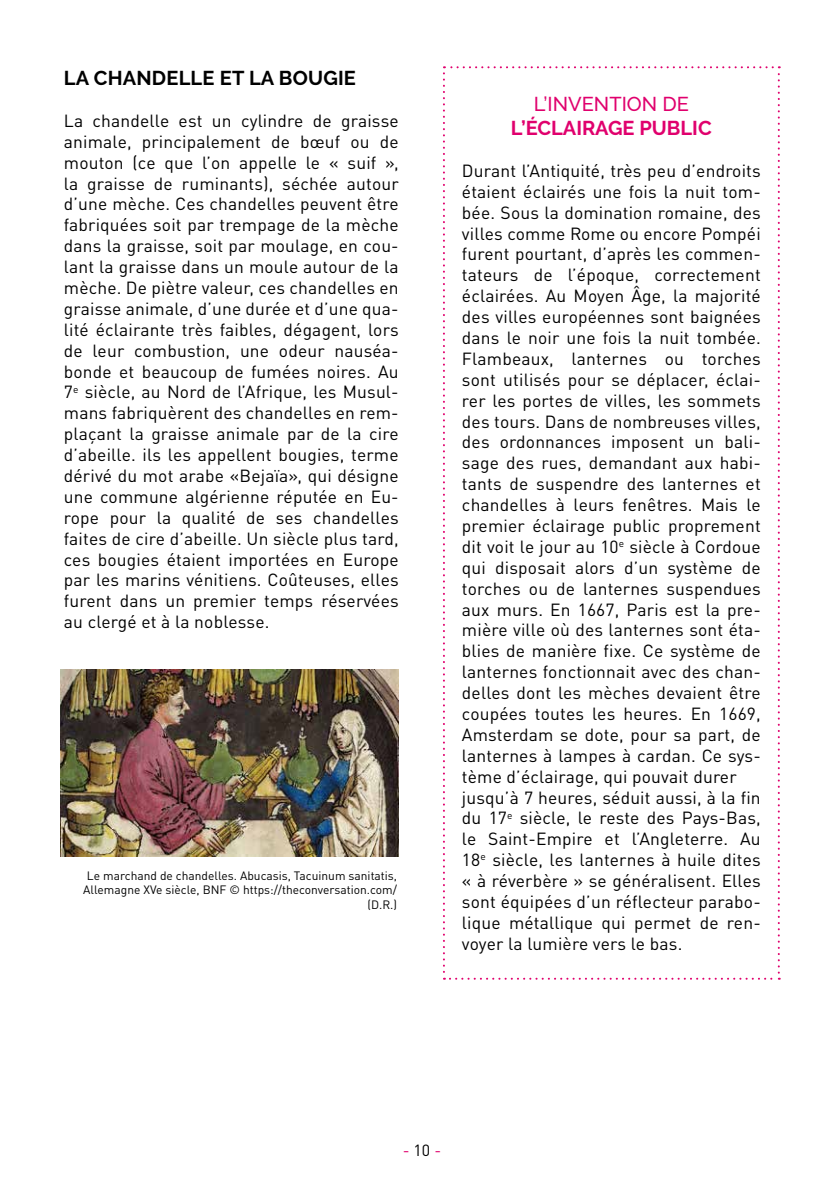
<style>
.page{position:relative;width:840px;height:1191px;background:#fff}
.page>*{position:absolute;margin:0;border:0;box-sizing:border-box;transform-origin:0 0}
.t1{font:700 20px "Raleway";letter-spacing:.01em;color:#000}
.t2{font:700 20px "Raleway";color:#e0006d}
.t3{font:500 20px "Raleway";color:#e0006d}
.t4{font:17.4px/20.8px "DIN Pro";letter-spacing:.01em;color:#000;text-align:justify}
.t5{font:16px "DIN Pro";color:#e0006d}
.t6{font:12px/14.4px "DIN Pro";color:#000;text-align:right}
.s1{color:#000}
</style>
<div class="page">
<img style="left:60px;top:669px;width:338px;height:187px">
<svg style="left:443px;top:66px;width:336px;height:913px"></svg>
<p class="t1" style="left:64px;top:67px;width:293px">LA CHANDELLE ET LA BOUGIE</p>
<p class="t4" style="left:64px;top:108px;width:336px">La chandelle est un cylindre de graisse animale, principalement de bœuf ou de mouton (ce que l’on appelle le « suif », la graisse de ruminants), séchée autour d’une mèche. Ces chandelles peuvent être fabriquées soit par trempage de la mèche dans la graisse, soit par moulage, en cou&shy;lant la graisse dans un moule autour de la mèche. De piètre valeur, ces chandelles en graisse animale, d’une durée et d’une qua&shy;lité éclairante très faibles, dégagent, lors de leur combustion, une odeur nauséa&shy;bonde et beaucoup de fumées noires. Au 7<sup>e</sup> siècle, au Nord de l’Afrique, les Musul&shy;mans fabriquèrent des chandelles en rem&shy;plaçant la graisse animale par de la cire d’abeille. ils les appellent bougies, terme dérivé du mot arabe «Bejaïa», qui désigne une commune algérienne réputée en Eu&shy;rope pour la qualité de ses chandelles faites de cire d’abeille. Un siècle plus tard, ces bougies étaient importées en Europe par les marins vénitiens. Coûteuses, elles furent dans un premier temps réservées au clergé et à la noblesse.</p>
<p class="t6" style="left:83px;top:867px;width:315px">Le marchand de chandelles. Abucasis, Tacuinum sanitatis,<br>Allemagne XVe siècle, BNF © https://theconversation.com/ (D.R.)</p>
<p class="t3" style="left:533px;top:92px;width:156px">L’INVENTION DE</p>
<p class="t2" style="left:510px;top:117px;width:202px">L’ÉCLAIRAGE PUBLIC</p>
<p class="t4" style="left:461px;top:158px;width:300px;text-align:left">Durant l’Antiquité, très peu d’endroits étaient éclairés une fois la nuit tom&shy;bée. Sous la domination romaine, des villes comme Rome ou encore Pompéi furent pourtant, d’après les commen&shy;tateurs de l’époque, correctement éclairées. Au Moyen Âge, la majorité des villes européennes sont baignées dans le noir une fois la nuit tombée.<br>Flambeaux, lanternes ou torches sont utilisés pour se déplacer, éclai&shy;rer les portes de villes, les sommets des tours. Dans de nombreuses villes, des ordonnances imposent un bali&shy;sage des rues, demandant aux habi&shy;tants de suspendre des lanternes et chandelles à leurs fenêtres. Mais le premier éclairage public proprement dit voit le jour au 10<sup>e</sup> siècle à Cordoue qui disposait alors d’un système de torches ou de lanternes suspendues aux murs. En 1667, Paris est la pre&shy;mière ville où des lanternes sont éta&shy;blies de manière fixe. Ce système de lanternes fonctionnait avec des chan&shy;delles dont les mèches devaient être coupées toutes les heures. En 1669, Amsterdam se dote, pour sa part, de lanternes à lampes à cardan. Ce sys&shy;tème d’éclairage, qui pouvait durer jusqu’à 7 heures, séduit aussi, à la fin du 17<sup>e</sup> siècle, le reste des Pays-Bas, le Saint-Empire et l’Angleterre. Au 18<sup>e</sup> siècle, les lanternes à huile dites « à réverbère » se généralisent. Elles sont équipées d’un réflecteur parabo&shy;lique métallique qui permet de ren&shy;voyer la lumière vers le bas.</p>
<p class="t5" style="left:402px;top:1138px;width:40px">- <span class="s1">10</span> -</p>
</div>
